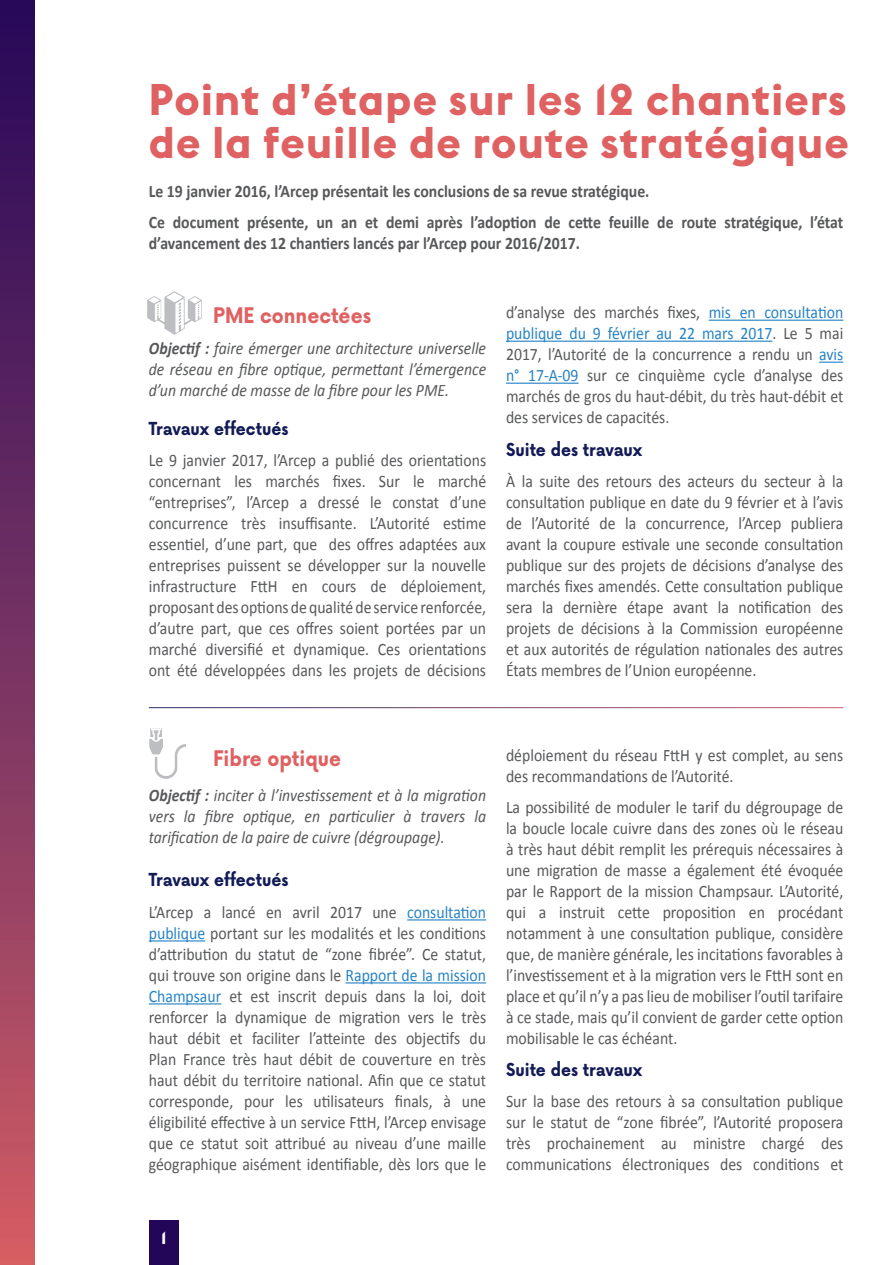
<style>
.page{position:relative;width:893px;height:1265px;background:#fff}
.page>*{position:absolute;margin:0;border:0;box-sizing:border-box;transform-origin:0 0}
.t1{font:700 43.75px "Euclid Flex";letter-spacing:.03em;color:#df6161}
.Titre_1{font:700 21px "Now Alt";color:#df6161;scale:.9 1}
.Texte_principal{font:17.5px/21px "Calibri";color:#57585a;text-align:justify;scale:.9 1}
.Texte_principal-2{font:italic 17.5px/21px "Calibri";color:#57585a;text-align:justify;scale:.9 1}
.Texte_principal-3{font:700 17.5px/21px "Calibri";color:#57585a;scale:.9 1}
.Titre_1_1{font:700 17.5px "Now Alt";color:#131b57;scale:.9 1}
.t2{font:700 17.5px "Euclid Flex";color:#fff}
.s1{font-weight:700}
.s2{color:#2783c5}
</style>
<div class="page">
<hr style="left:709px;top:320px;width:134px;height:1px;background:#2783c5">
<hr style="left:506px;top:341px;width:266px;height:1px;background:#2783c5">
<svg style="left:819px;top:362px;width:24px;height:1px"></svg>
<hr style="left:506px;top:383px;width:73px;height:1px;background:#2783c5">
<hr style="left:407px;top:919px;width:79px;height:1px;background:#2783c5">
<hr style="left:149px;top:940px;width:56px;height:1px;background:#2783c5">
<hr style="left:346px;top:982px;width:140px;height:1px;background:#2783c5">
<hr style="left:149px;top:1003px;width:72px;height:1px;background:#2783c5">
<img style="left:147px;top:291px;width:55px;height:44px">
<img style="left:149px;top:729px;width:37px;height:49px">
<div style="left:0;top:0;width:35px;height:1265px;background:linear-gradient(to bottom,#22085b,#ce5d66)"></div>
<div style="left:149px;top:1220px;width:30px;height:45px;background:#230658"></div>
<p class="t1" style="left:149px;top:74px;width:699px">Point d’étape sur les 12 chantiers</p>
<p class="t1" style="left:149px;top:118px;width:701px">de la feuille de route stratégique</p>
<p class="Texte_principal-3" style="left:149px;top:180px;width:558px">Le 19 janvier 2016, l’Arcep présentait les conclusions de sa revue stratégique.</p>
<p class="Texte_principal-3" style="left:149px;top:210px;width:773px">Ce document présente, un an et demi après l’adoption de cette feuille de route stratégique, l’état d’avancement des 12 chantiers lancés par l’Arcep pour 2016/2017.</p>
<p class="Titre_1" style="left:213px;top:300px;width:177px">PME connectées</p>
<p class="Texte_principal-2" style="left:149px;top:337px;width:376px"><span class="s1">Objectif :</span> faire émerger une architecture universelle de réseau en fibre optique, permettant l’émergence d’un marché de masse de la fibre pour les PME.</p>
<p class="Titre_1_1" style="left:149px;top:415px;width:157px">Travaux effectués</p>
<p class="Texte_principal" style="left:149px;top:448px;width:376px">Le 9 janvier 2017, l’Arcep a publié des orientations concernant les marchés fixes. Sur le marché “entreprises”, l’Arcep a dressé le constat d’une concurrence très insuffisante. L’Autorité estime essentiel, d’une part, que des offres adaptées aux entreprises puissent se développer sur la nouvelle infrastructure FttH en cours de déploiement, proposant des options de qualité de service renforcée, d’autre part, que ces offres soient portées par un marché diversifié et dynamique. Ces orientations ont été développées dans les projets de décisions</p>
<p class="Texte_principal" style="left:506px;top:301px;width:376px">d’analyse des marchés fixes, <span class="s2">mis en consultation publique du 9 février au 22 mars 2017</span>. Le 5 mai 2017, l’Autorité de la concurrence a rendu un <span class="s2">avis n° 17-A-09</span> sur ce cinquième cycle d’analyse des marchés de gros du haut-débit, du très haut-débit et des services de capacités.</p>
<p class="Titre_1_1" style="left:506px;top:437px;width:153px">Suite des travaux</p>
<p class="Texte_principal" style="left:506px;top:470px;width:376px">À la suite des retours des acteurs du secteur à la consultation publique en date du 9 février et à l’avis de l’Autorité de la concurrence, l’Arcep publiera avant la coupure estivale une seconde consultation publique sur des projets de décisions d’analyse des marchés fixes amendés. Cette consultation publique sera la dernière étape avant la notification des projets de décisions à la Commission européenne et aux autorités de régulation nationales des autres États membres de l’Union européenne.</p>
<p class="Titre_1" style="left:213px;top:742px;width:144px">Fibre optique</p>
<p class="Texte_principal-2" style="left:149px;top:784px;width:376px"><span class="s1">Objectif :</span> inciter à l’investissement et à la migration vers la fibre optique, en particulier à travers la tarification de la paire de cuivre (dégroupage).</p>
<p class="Titre_1_1" style="left:149px;top:867px;width:157px">Travaux effectués</p>
<p class="Texte_principal" style="left:149px;top:901px;width:376px">L’Arcep a lancé en avril 2017 une <span class="s2">consultation publique</span> portant sur les modalités et les conditions d’attribution du statut de “zone fibrée”. Ce statut, qui trouve son origine dans le <span class="s2">Rapport de la mission Champsaur</span> et est inscrit depuis dans la loi, doit renforcer la dynamique de migration vers le très haut débit et faciliter l’atteinte des objectifs du Plan France très haut débit de couverture en très haut débit du territoire national. Afin que ce statut corresponde, pour les utilisateurs finals, à une éligibilité effective à un service FttH, l’Arcep envisage que ce statut soit attribué au niveau d’une maille géographique aisément identifiable, dès lors que le</p>
<p class="Texte_principal" style="left:506px;top:744px;width:376px">déploiement du réseau FttH y est complet, au sens des recommandations de l’Autorité.</p>
<p class="Texte_principal" style="left:506px;top:795px;width:376px">La possibilité de moduler le tarif du dégroupage de la boucle locale cuivre dans des zones où le réseau à très haut débit remplit les prérequis nécessaires à une migration de masse a également été évoquée par le Rapport de la mission Champsaur. L’Autorité, qui a instruit cette proposition en procédant notamment à une consultation publique, considère que, de manière générale, les incitations favorables à l’investissement et à la migration vers le FttH sont en place et qu’il n’y a pas lieu de mobiliser l’outil tarifaire à ce stade, mais qu’il convient de garder cette option mobilisable le cas échéant.</p>
<p class="Titre_1_1" style="left:506px;top:1057px;width:153px">Suite des travaux</p>
<p class="Texte_principal" style="left:506px;top:1090px;width:376px">Sur la base des retours à sa consultation publique sur le statut de “zone fibrée”, l’Autorité proposera très prochainement au ministre chargé des communications électroniques des conditions et</p>
<p class="t2" style="left:161px;top:1228px;width:7px">1</p>
</div>
